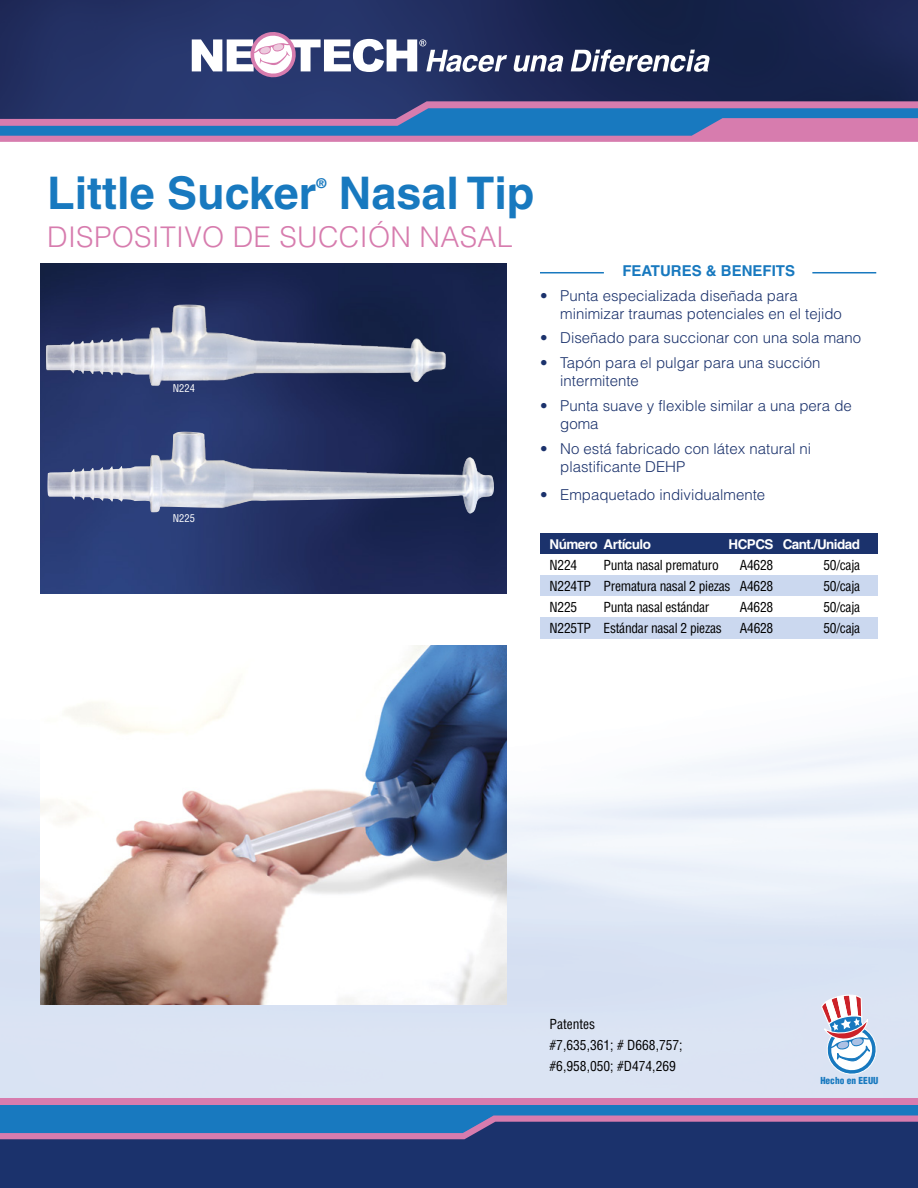
<style>
.page{position:relative;width:918px;height:1188px;background:#fff}
.page>*{position:absolute;margin:0;border:0;box-sizing:border-box;transform-origin:0 0}
.t1{font:700 45px "Helvetica LT Pro";color:#1879bf}
.t2{font:300 28.5px "Helvetica LT Pro";letter-spacing:.01em;color:#d77cae}
.t3{font:300 15px/18px "Helvetica LT Pro";color:#1b326c}
.t4{font:700 15px "Helvetica LT Pro";color:#1879bf}
.t5{font:condensed 13.5px "Helvetica LT Pro";letter-spacing:-.02em;color:#000}
.t6{font:condensed 13.5px/21px "Helvetica LT Pro";color:#000}
.t7{font:700 13.5px "Helvetica LT Pro";letter-spacing:-.04em;color:#fff}
.t8{font:700 13.5px "Helvetica LT Pro";color:#1879bf}
.t9{font:condensed 10.5px "Helvetica LT Pro";color:#fff}
.t10{font:900 condensed 9.45px "Helvetica LT Pro";color:#1879bf}
</style>
<div class="page">
<img style="left:0;top:457px;width:918px;height:642px">
<img style="left:40px;top:263px;width:466px;height:331px">
<div style="left:0;top:1116px;width:918px;height:72px;background:#1b326c"></div>
<svg style="left:0;top:1105px;width:918px;height:34px"></svg>
<div style="left:0;top:1099px;width:918px;height:6px;background:#d77cae"></div>
<hr style="left:540px;top:272px;width:64px;height:1px;background:#1879bf">
<hr style="left:812px;top:272px;width:64px;height:1px;background:#1879bf">
<img style="left:0;top:0;width:918px;height:101px">
<svg style="left:0;top:101px;width:918px;height:41px;background:#6b6da7"></svg>
<svg style="left:192px;top:32px;width:315px;height:45px"></svg>
<svg style="left:514px;top:55px;width:49px;height:17px"></svg>
<svg style="left:571px;top:50px;width:139px;height:22px"></svg>
<div style="left:540px;top:534px;width:338px;height:21px;background:#1b326c"></div>
<div style="left:540px;top:555px;width:338px;height:21px;background:#fff"></div>
<div style="left:540px;top:576px;width:338px;height:21px;background:#cbd8ef"></div>
<div style="left:540px;top:597px;width:338px;height:21px;background:#fff"></div>
<div style="left:540px;top:618px;width:338px;height:21px;background:#cbd8ef"></div>
<img style="left:47px;top:432px;width:448px;height:82px">
<img style="left:44px;top:304px;width:404px;height:82px">
<img style="left:40px;top:645px;width:466px;height:359px">
<svg style="left:821px;top:995px;width:56px;height:80px"></svg>
<h1 class="t1" style="left:47px;top:166px;width:271px">Little Sucker</h1>
<p class="t8" style="left:316px;top:175px;width:11px">®</p>
<h1 class="t1" style="left:339px;top:166px;width:197px">Nasal Tip</h1>
<h2 class="t2" style="left:47px;top:219px;width:467px">DISPOSITIVO DE SUCCIÓN NASAL</h2>
<p class="t9" style="left:173px;top:382px;width:24px">N224</p>
<p class="t9" style="left:173px;top:511px;width:24px">N225</p>
<p class="t4" style="left:622px;top:262px;width:174px">FEATURES &amp; BENEFITS</p>
<p class="t3" style="left:560px;top:286px;width:283px;text-indent:-20px">• Punta especializada diseñada para minimizar traumas potenciales en el tejido</p>
<p class="t3" style="left:540px;top:329px;width:323px">• Diseñado para succionar con una sola mano</p>
<p class="t3" style="left:560px;top:354px;width:262px;text-indent:-20px">• Tapón para el pulgar para una succión intermitente</p>
<p class="t3" style="left:560px;top:396px;width:293px;text-indent:-20px">• Punta suave y flexible similar a una pera de goma</p>
<p class="t3" style="left:560px;top:439px;width:252px;text-indent:-20px">• No está fabricado con látex natural ni plastificante DEHP</p>
<p class="t3" style="left:540px;top:486px;width:227px">• Empaquetado individualmente</p>
<p class="t7" style="left:550px;top:536px;width:103px">Número Artículo</p>
<p class="t7" style="left:729px;top:536px;width:133px">HCPCS Cant./Unidad</p>
<p class="t5" style="left:550px;top:557px;width:29px">N224</p>
<p class="t5" style="left:604px;top:557px;width:117px">Punta nasal prematuro</p>
<p class="t5" style="left:740px;top:557px;width:35px">A4628</p>
<p class="t5" style="left:823px;top:557px;width:38px">50/caja</p>
<p class="t5" style="left:550px;top:578px;width:225px">N224TP Prematura nasal 2 piezas A4628</p>
<p class="t5" style="left:823px;top:578px;width:38px">50/caja</p>
<p class="t5" style="left:550px;top:599px;width:29px">N225</p>
<p class="t5" style="left:604px;top:599px;width:107px">Punta nasal estándar</p>
<p class="t5" style="left:740px;top:599px;width:35px">A4628</p>
<p class="t5" style="left:823px;top:599px;width:38px">50/caja</p>
<p class="t5" style="left:550px;top:620px;width:174px">N225TP Estándar nasal 2 piezas</p>
<p class="t5" style="left:740px;top:620px;width:35px">A4628</p>
<p class="t5" style="left:824px;top:620px;width:38px">50/caja</p>
<p class="t6" style="left:550px;top:1014px;width:135px">Patentes<br>#7,635,361; # D668,757; #6,958,050; #D474,269</p>
<p class="t10" style="left:820px;top:1075px;width:60px">Hecho en EEUU</p>
</div>
